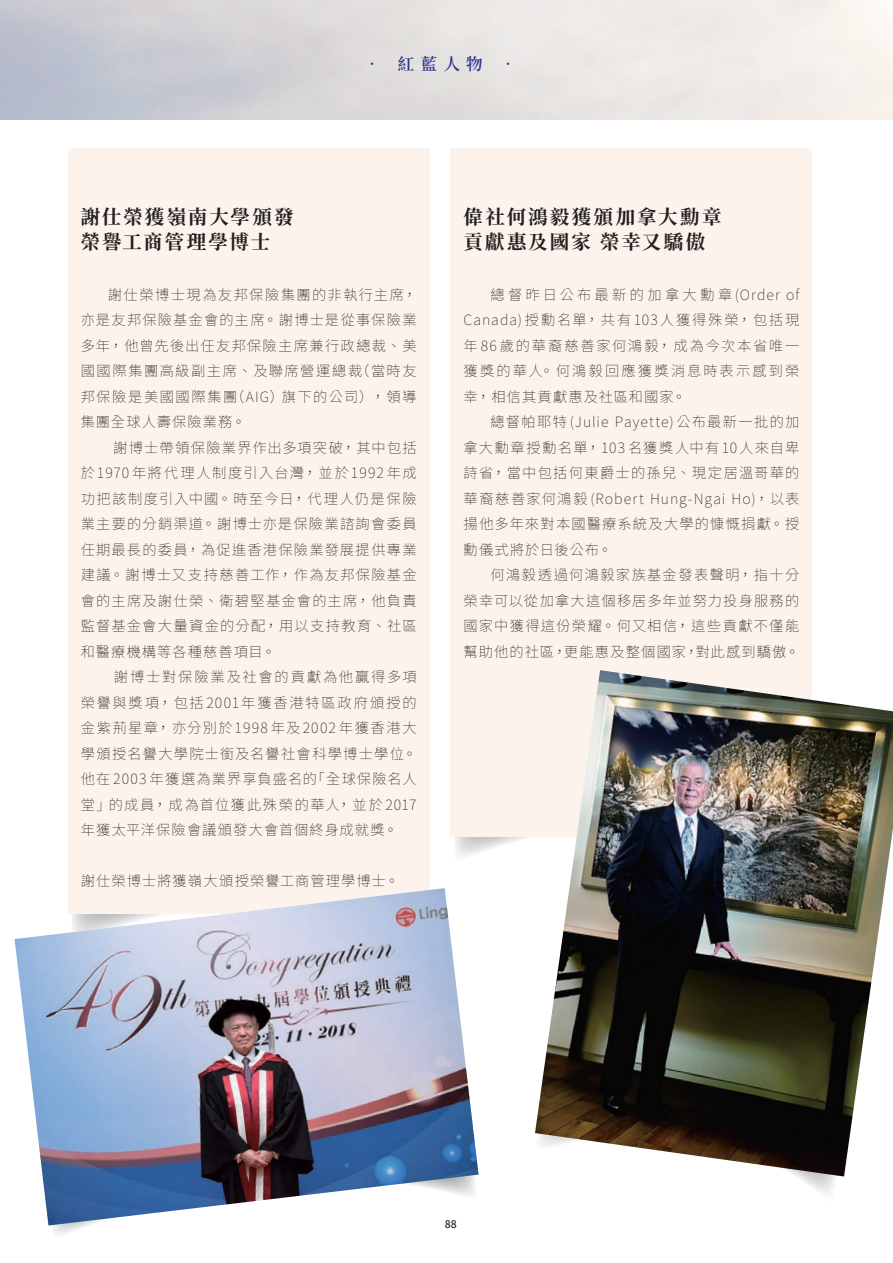
<style>
.page{position:relative;width:893px;height:1263px;background:#fff}
.page>*{position:absolute;margin:0;border:0;box-sizing:border-box;transform-origin:0 0}
.小題{font:700 19.5px "Source Han Serif TC";letter-spacing:.105em;color:#231f20}
.t1{font:600 16.5px "Source Han Serif TC";color:#2e3092}
.內文__首2次0{font:200 14.25px/25.5px "Source Han Sans TW";letter-spacing:.085em;color:#231f20;text-align:justify}
.內文_no_indent{font:200 14.25px "Source Han Sans TW";letter-spacing:.075em;color:#231f20}
.t2{font:500 10.5px "Source Han Sans TW";color:#231f20}
</style>
<div class="page">
<svg style="left:455px;top:837px;width:74px;height:19px"></svg>
<div style="left:451px;top:148px;width:361px;height:689px;background:#fdf3ed"></div>
<div style="left:68px;top:148px;width:361px;height:766px;background:#fdf3ed"></div>
<svg style="left:48px;top:1225px;width:40px;height:10px"></svg>
<img style="left:15px;top:888px;width:464px;height:337px">
<svg style="left:797px;top:1176px;width:47px;height:18px"></svg>
<img style="left:535px;top:670px;width:358px;height:506px">
<p class="t1" style="left:364px;top:55px;width:154px">• 紅藍人物 •</p>
<p class="小題" style="left:81px;top:205px;width:214px">謝仕榮獲嶺南大學頒發</p>
<p class="小題" style="left:81px;top:231px;width:191px">榮譽工商管理學博士</p>
<p class="內文__首2次0" style="left:81px;top:282px;width:337px;text-indent:27px">謝仕榮博士現為友邦保險集團的非執行主席，亦是友邦保險基金會的主席。謝博士是從事保險業多年，他曾先後出任友邦保險主席兼行政總裁、美國國際集團高級副主席、及聯席營運總裁（當時友邦保險是美國國際集團（AIG）旗下的公司），領導集團全球人壽保險業務。</p>
<p class="內文__首2次0" style="left:81px;top:435px;width:337px;text-indent:32px">謝博士帶領保險業界作出多項突破，其中包括於1970年將代理人制度引入台灣，並於1992年成功把該制度引入中國。時至今日，代理人仍是保險業主要的分銷渠道。謝博士亦是保險業諮詢會委員任期最長的委員，為促進香港保險業發展提供專業建議。謝博士又支持慈善工作，作為友邦保險基金會的主席及謝仕榮、衛碧堅基金會的主席，他負責監督基金會大量資金的分配，用以支持教育、社區和醫療機構等各種慈善項目。</p>
<p class="內文__首2次0" style="left:81px;top:665px;width:337px;text-indent:33px">謝博士對保險業及社會的貢獻為他贏得多項榮譽與獎項，包括2001年獲香港特區政府頒授的金紫荊星章，亦分別於1998 年及2002年獲香港大學頒授名譽大學院士銜及名譽社會科學博士學位。他在 2003 年獲選為業界享負盛名的「全球保險名人堂」的成員，成為首位獲此殊榮的華人，並於2017年獲太平洋保險會議頒發大會首個終身成就獎。</p>
<p class="內文_no_indent" style="left:81px;top:873px;width:320px">謝仕榮博士將獲嶺大頒授榮譽工商管理學博士。</p>
<p class="小題" style="left:463px;top:205px;width:260px">偉社何鴻毅獲頒加拿大勳章</p>
<p class="小題" style="left:463px;top:231px;width:243px">貢獻惠及國家 榮幸又驕傲</p>
<p class="內文__首2次0" style="left:463px;top:282px;width:337px;text-indent:27px">總督昨日公布最新的加拿大勳章(Order of Canada)授勳名單，共有103人獲得殊榮，包括現年86歲的華裔慈善家何鴻毅，成為今次本省唯一獲獎的華人。何鴻毅回應獲獎消息時表示感到榮幸，相信其貢獻惠及社區和國家。</p>
<p class="內文__首2次0" style="left:463px;top:410px;width:337px;text-indent:27px">總督帕耶特 (Julie Payette) 公布最新一批的加拿大勳章授勳名單，103 名獲獎人中有10人來自卑詩省，當中包括何東爵士的孫兒、現定居溫哥華的華裔慈善家何鴻毅 (Robert Hung-Ngai Ho)，以表揚他多年來對本國醫療系統及大學的慷慨捐獻。授勳儀式將於日後公布。</p>
<p class="內文__首2次0" style="left:463px;top:563px;width:337px;text-indent:27px">何鴻毅透過何鴻毅家族基金發表聲明，指十分榮幸可以從加拿大這個移居多年並努力投身服務的國家中獲得這份榮耀。何又相信，這些貢獻不僅能幫助他的社區，更能惠及整個國家，對此感到驕傲。</p>
<p class="t2" style="left:445px;top:1218px;width:13px">88</p>
</div>
